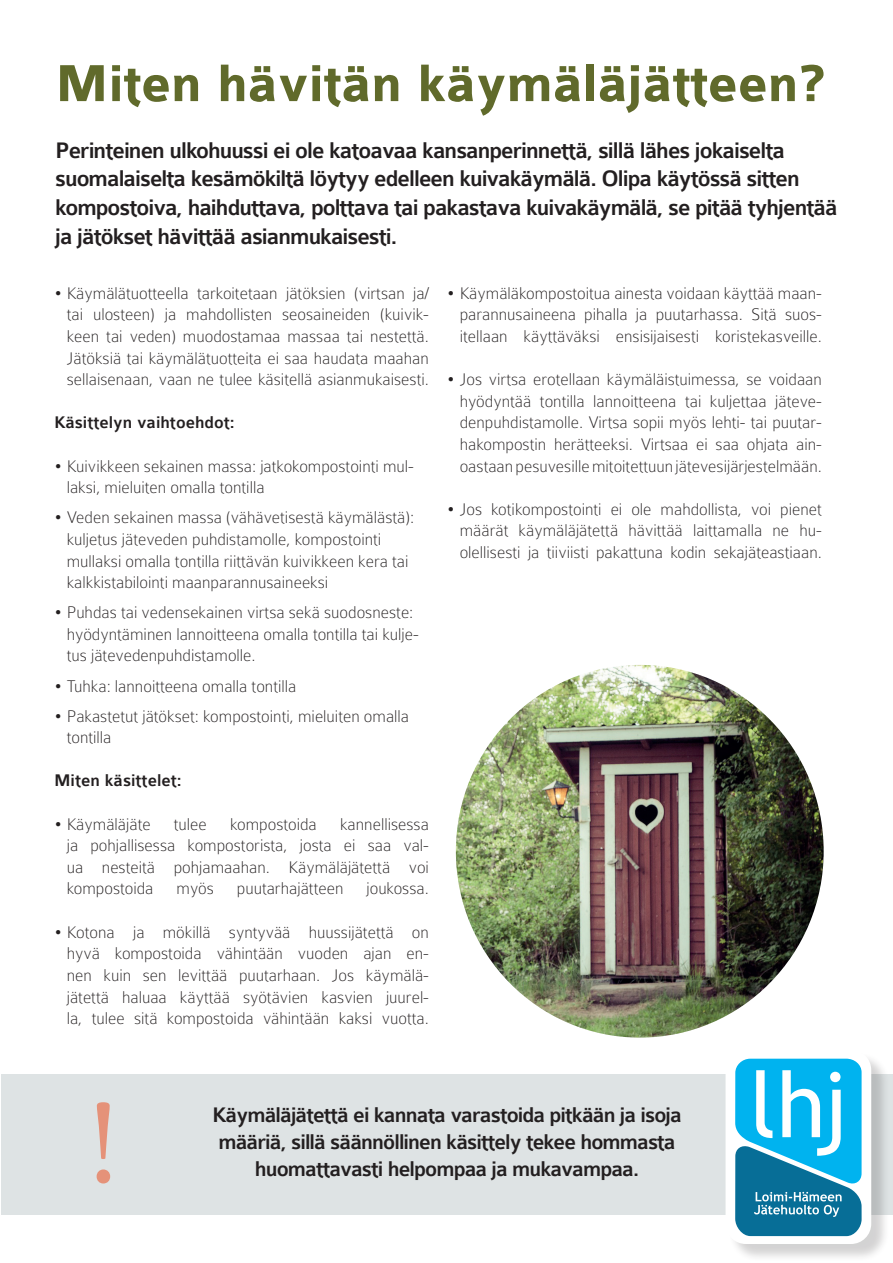
<style>
.page{position:relative;width:893px;height:1263px;background:#fff}
.page>*{position:absolute;margin:0;border:0;box-sizing:border-box;transform-origin:0 0}
.t1{font:120px "Minion Pro";color:#e59279}
.t2{font:700 55.5px "Colaborate";color:#606a2b}
.t3{font:500 24px/28.8px "Colaborate";letter-spacing:-.04em;color:#231f20}
.t4{font:500 22.5px/27px "Colaborate";letter-spacing:-.04em;color:#231f20}
.t5{font:100 18px/21.6px "Colaborate";color:#231f20;text-align:justify}
.t6{font:500 18px "Colaborate";color:#231f20}
</style>
<div class="page">
<div style="left:1px;top:1074px;width:892px;height:141px;background:#dee3e4"></div>
<div style="left:728px;top:1052px;width:162px;height:211px;background:#231f20;opacity:.2"></div>
<div style="left:726px;top:1050px;width:145px;height:194px;background:#fff;border-radius:20px"></div>
<svg style="left:735px;top:1059px;width:127px;height:177px"></svg>
<img style="left:456px;top:665px;width:368px;height:372px">
<p class="t2" style="left:55px;top:55px;width:772px">Miten hävitän käymäläjätteen?</p>
<p class="t3" style="left:55px;top:136px;width:784px">Perinteinen ulkohuussi ei ole katoavaa kansanperinnettä, sillä lähes jokaiselta suomalaiselta kesämökiltä löytyy edelleen kuivakäymälä. Olipa käytössä sitten kompostoiva, haihduttava, polttava tai pakastava kuivakäymälä, se pitää tyhjentää ja jätökset hävittää asianmukaisesti.</p>
<p class="t5" style="left:67px;top:282px;width:364px;text-indent:-13px">• Käymälätuotteella tarkoitetaan jätöksien (virtsan ja/ tai ulosteen) ja mahdollisten seosaineiden (kuivik&shy;keen tai veden) muodostamaa massaa tai nestettä.<br>Jätöksiä tai käymälätuotteita ei saa haudata maahan sellaisenaan, vaan ne tulee käsitellä asianmukaisesti.</p>
<p class="t6" style="left:54px;top:413px;width:182px">Käsittelyn vaihtoehdot:</p>
<p class="t5" style="left:67px;top:455px;width:349px;text-indent:-13px">• Kuivikkeen sekainen massa: jatkokompostointi mul&shy;laksi, mieluiten omalla tontilla</p>
<p class="t5" style="left:67px;top:507px;width:349px;text-align:left;text-indent:-13px">• Veden sekainen massa (vähävetisestä käymälästä): kuljetus jäteveden puhdistamolle, kompostointi mullaksi omalla tontilla riittävän kuivikkeen kera tai kalkkistabilointi maanparannusaineeksi</p>
<p class="t5" style="left:67px;top:602px;width:354px;text-align:left;text-indent:-13px">• Puhdas tai vedensekainen virtsa sekä suodosneste: hyödyntäminen lannoitteena omalla tontilla tai kulje&shy;tus jätevedenpuhdistamolle.</p>
<p class="t5" style="left:54px;top:675px;width:244px">• Tuhka: lannoitteena omalla tontilla</p>
<p class="t5" style="left:67px;top:705px;width:344px;text-indent:-13px">• Pakastetut jätökset: kompostointi, mieluiten omalla tontilla</p>
<p class="t6" style="left:54px;top:771px;width:129px">Miten käsittelet:</p>
<p class="t5" style="left:54px;top:813px;width:98px">• Käymäläjäte</p>
<p class="t5" style="left:174px;top:813px;width:34px">tulee</p>
<p class="t5" style="left:230px;top:813px;width:88px">kompostoida</p>
<p class="t5" style="left:67px;top:813px;width:364px;text-indent:273px">kannellisessa ja pohjallisessa kompostorista, josta ei saa val&shy;ua nesteitä pohjamaahan. Käymäläjätettä voi kompostoida</p>
<p class="t5" style="left:177px;top:878px;width:39px">myös</p>
<p class="t5" style="left:237px;top:878px;width:108px">puutarhajätteen</p>
<p class="t5" style="left:366px;top:878px;width:64px">joukossa.</p>
<p class="t5" style="left:67px;top:921px;width:364px;text-indent:-13px">• Kotona ja mökillä syntyvää huussijätettä on hyvä kompostoida vähintään vuoden ajan en&shy;nen kuin sen levittää puutarhaan. Jos käymälä&shy;jätettä haluaa käyttää syötävien kasvien juurel&shy;la, tulee sitä kompostoida vähintään kaksi vuotta.</p>
<p class="t5" style="left:460px;top:282px;width:364px;text-indent:-13px">• Käymäläkompostoitua ainesta voidaan käyttää maan&shy;parannusaineena pihalla ja puutarhassa. Sitä suos&shy;itellaan käyttäväksi ensisijaisesti koristekasveille.</p>
<p class="t5" style="left:460px;top:369px;width:364px;text-indent:-13px">• Jos virtsa erotellaan käymäläistuimessa, se voidaan hyödyntää tontilla lannoitteena tai kuljettaa jäteve&shy;denpuhdistamolle. Virtsa sopii myös lehti- tai puutar&shy;hakompostin herätteeksi. Virtsaa ei saa ohjata ain&shy;oastaan pesuvesille mitoitettuun jätevesijärjestelmään.</p>
<p class="t5" style="left:460px;top:498px;width:364px;text-indent:-13px">• Jos kotikompostointi ei ole mahdollista, voi pienet määrät käymäläjätettä hävittää laittamalla ne hu&shy;olellisesti ja tiiviisti pakattuna kodin sekajäteastiaan.</p>
<p class="t1" style="left:87px;top:1063px;width:35px">!</p>
<p class="t4" style="left:212px;top:1101px;width:471px">Käymäläjätettä ei kannata varastoida pitkään ja isoja määriä, sillä säännöllinen käsittely tekee hommasta</p>
<p class="t4" style="left:255px;top:1155px;width:386px">huomattavasti helpompaa ja mukavampaa.</p>
</div>
